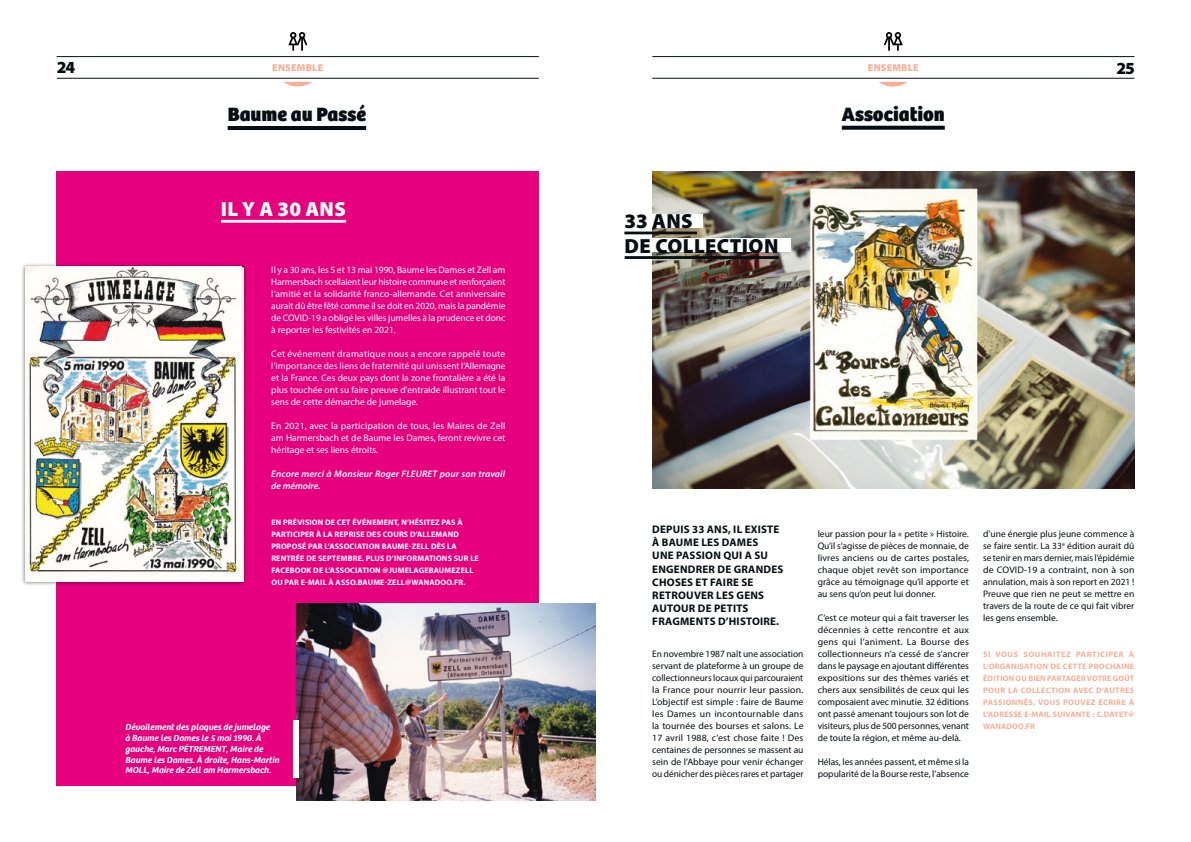
<style>
.page{position:relative;width:1191px;height:842px;background:#fff}
.page>*{position:absolute;margin:0;border:0;box-sizing:border-box;transform-origin:0 0}
.t1{font:900 20.5px/24.6px "Myriad Pro";letter-spacing:.02em;color:#050f13}
.t2{font:900 20.5px "Myriad Pro";letter-spacing:.02em;color:#fff}
.t3{font:800 20px "Bree";color:#050f13}
.t4{font:900 17px "Myriad Pro";color:#050f13}
.t5{font:700 11px/13.2px "Myriad Pro";letter-spacing:.02em;color:#050f13}
.t6{font:900 10px "Myriad Pro";letter-spacing:.02em;color:#f7af95}
.t7{font:9.5px/12px "Myriad Pro";color:#050f13;text-align:justify}
.t8{font:9.5px/12px "Myriad Pro";color:#fff;text-align:justify}
.t9{font:italic 600 9.5px/12px "Myriad Pro";letter-spacing:.01em;color:#fff}
.t10{font:italic 600 9px/10.8px "Bree W04";color:#fff}
.t11{font:700 8px/12px "Myriad Pro";letter-spacing:.02em;color:#fff}
.t12{font:700 8px/12px "Myriad Pro";letter-spacing:.02em;color:#f7af95;text-align:justify}
</style>
<div class="page">
<img style="left:652px;top:171px;width:482px;height:318px">
<svg style="left:842px;top:126px;width:102px;height:4px"></svg>
<div style="left:632px;top:238px;width:158px;height:13px;background:#fff"></div>
<div style="left:625px;top:214px;width:77px;height:14px;background:#fff"></div>
<hr style="left:624px;top:232px;width:73px;height:2px;background:#050f13">
<hr style="left:624px;top:256px;width:154px;height:3px;background:#050f13">
<div style="left:56px;top:171px;width:482px;height:614px;background:#e6007d"></div>
<hr style="left:228px;top:126px;width:138px;height:4px;background:#050f13">
<div style="left:21px;top:262px;width:227px;height:323px;background:#000;opacity:.5"></div>
<img style="left:25px;top:267px;width:218px;height:315px">
<hr style="left:221px;top:220px;width:125px;height:3px;background:#fff">
<img style="left:296px;top:603px;width:299px;height:197px">
<div style="left:293px;top:720px;width:6px;height:57px;background:#fff"></div>
<hr style="left:57px;top:56px;width:482px;height:1px;background:#050f13">
<hr style="left:652px;top:56px;width:482px;height:1px;background:#050f13">
<hr style="left:57px;top:78px;width:482px;height:1px;background:#050f13">
<hr style="left:652px;top:78px;width:482px;height:1px;background:#050f13">
<svg style="left:288px;top:32px;width:20px;height:18px"></svg>
<svg style="left:884px;top:32px;width:18px;height:18px"></svg>
<svg style="left:283px;top:82px;width:29px;height:5px"></svg>
<svg style="left:879px;top:82px;width:28px;height:5px"></svg>
<h3 class="t4" style="left:57px;top:59px;width:20px">24</h3>
<h3 class="t4" style="left:1116px;top:59px;width:20px">25</h3>
<h2 class="t3" style="left:842px;top:102px;width:104px">Association</h2>
<p class="t6" style="left:272px;top:63px;width:52px">ENSEMBLE</p>
<p class="t6" style="left:868px;top:63px;width:52px">ENSEMBLE</p>
<h2 class="t3" style="left:228px;top:102px;width:140px">Baume au Passé</h2>
<h1 class="t2" style="left:221px;top:199px;width:126px">IL Y A 30 ANS</h1>
<p class="t8" style="left:271px;top:264px;width:236px">Il y a 30 ans, les 5 et 13 mai 1990, Baume les Dames et Zell am Harmersbach scellaient leur histoire commune et renforçaient l’amitié et la solidarité franco-allemande. Cet anniversaire aurait dû être fêté comme il se doit en 2020, mais la pandémie de COVID-19 a obligé les villes jumelles à la prudence et donc à reporter les festivités en 2021.</p>
<p class="t8" style="left:271px;top:348px;width:235px">Cet événement dramatique nous a encore rappelé toute l’importance des liens de fraternité qui unissent l’Allemagne et la France. Ces deux pays dont la zone frontalière a été la plus touchée ont su faire preuve d'entraide illustrant tout le sens de cette démarche de jumelage.</p>
<p class="t8" style="left:271px;top:420px;width:235px">En 2021, avec la participation de tous, les Maires de Zell am Harmersbach et de Baume les Dames, feront revivre cet héritage et ses liens étroits.</p>
<p class="t9" style="left:271px;top:468px;width:235px">Encore merci à Monsieur Roger FLEURET pour son travail de mémoire.</p>
<p class="t11" style="left:271px;top:516px;width:209px">EN PRÉVISION DE CET ÉVÉNEMENT, N’HÉSITEZ PAS À PARTICIPER À LA REPRISE DES COURS D’ALLEMAND PROPOSÉ PAR L’ASSOCIATION BAUME-ZELL DÈS LA RENTRÉE DE SEPTEMBRE. PLUS D’INFORMATIONS SUR LE FACEBOOK DE L’ASSOCIATION @JUMELAGEBAUMEZELL OU PAR E-MAIL À ASSO.BAUME-ZELL@WANADOO.FR.</p>
<p class="t10" style="left:125px;top:722px;width:155px">Dévoilement des plaques de jumelage<br>à Baume les Dames le 5 mai 1990. À gauche, Marc PÉTREMENT, Maire de Baume les Dames. À droite, Hans-Martin MOLL, Maire de Zell am Harmersbach.</p>
<h1 class="t1" style="left:624px;top:209px;width:155px">33 ANS<br>DE COLLECTION</h1>
<p class="t5" style="left:652px;top:523px;width:133px">DEPUIS 33 ANS, IL EXISTE<br>À BAUME LES DAMES<br>UNE PASSION QUI A SU<br>ENGENDRER DE GRANDES<br>CHOSES ET FAIRE SE<br>RETROUVER LES GENS<br>AUTOUR DE PETITS<br>FRAGMENTS D’HISTOIRE.</p>
<p class="t7" style="left:652px;top:648px;width:153px">En novembre 1987 naît une association servant de plateforme à un groupe de collectionneurs locaux qui parcouraient la France pour nourrir leur passion.<br>L’objectif est simple : faire de Baume les Dames un incontournable dans la tournée des bourses et salons. Le 17 avril 1988, c’est chose faite ! Des centaines de personnes se massent au sein de l’Abbaye pour venir échanger ou dénicher des pièces rares et partager</p>
<p class="t7" style="left:817px;top:528px;width:153px">leur passion pour la « petite » Histoire.<br>Qu’il s’agisse de pièces de monnaie, de livres anciens ou de cartes postales, chaque objet revêt son importance grâce au témoignage qu’il apporte et au sens qu’on peut lui donner.</p>
<p class="t7" style="left:817px;top:612px;width:153px">C’est ce moteur qui a fait traverser les décennies à cette rencontre et aux gens qui l’animent. La Bourse des collectionneurs n’a cessé de s’ancrer dans le paysage en ajoutant différentes expositions sur des thèmes variés et chers aux sensibilités de ceux qui les composaient avec minutie. 32 éditions ont passé amenant toujours son lot de visiteurs, plus de 500 personnes, venant de toute la région, et même au-delà.</p>
<p class="t7" style="left:817px;top:756px;width:153px">Hélas, les années passent, et même si la popularité de la Bourse reste, l’absence</p>
<p class="t7" style="left:983px;top:528px;width:153px">d’une énergie plus jeune commence à se faire sentir. La 33<sup>e</sup> édition aurait dû se tenir en mars dernier, mais l’épidémie de COVID-19 a contraint, non à son annulation, mais à son report en 2021 !<br>Preuve que rien ne peut se mettre en travers de la route de ce qui fait vibrer les gens ensemble.</p>
<p class="t12" style="left:983px;top:648px;width:153px">SI VOUS SOUHAITEZ PARTICIPER À L’ORGANISATION DE CETTE PROCHAINE ÉDITION OU BIEN PARTAGER VOTRE GOÛT POUR LA COLLECTION AVEC D’AUTRES PASSIONNÉS, VOUS POUVEZ ÉCRIRE À L’ADRESSE E-MAIL SUIVANTE : C.DAYET@ WANADOO.FR</p>
</div>
